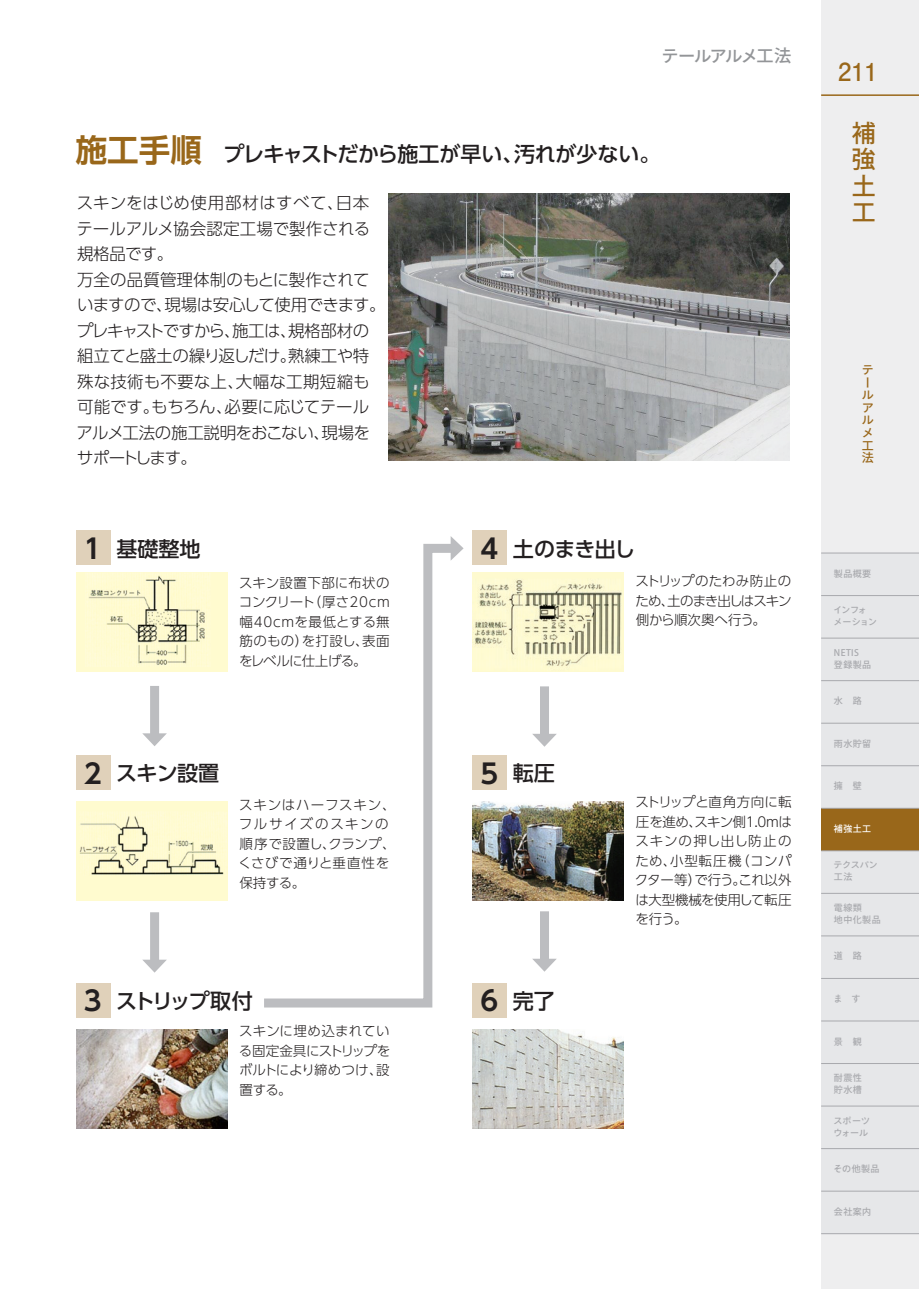
<style>
.page{position:relative;width:919px;height:1289px;background:#fff}
.page>*{position:absolute;margin:0;border:0;box-sizing:border-box;transform-origin:0 0}
.t1{font:700 24.75px "Futo Go B101 Pro";color:#99671a;scale:.96 1}
.t2{font:500 24px/26.4px "Ryo Gothic Plus N";color:#99671a;text-align:justify}
.t3{font:500 21px "UD Shin Go Pro";letter-spacing:-.02em;color:#231f20}
.t4{font:500 21px "UD Shin Go Pro";letter-spacing:-.105em;color:#231f20}
.t5{font:500 17.25px "Ryo Gothic Plus N";letter-spacing:-.08em;color:#939598}
.t6{font:300 16.5px/25.5px "UD Shin Go Pro";letter-spacing:-.02em;color:#231f20}
.t7{font:300 13.5px/19.5px "UD Shin Go Pro";color:#231f20;text-align:justify}
.t8{font:300 13.5px/19.5px "UD Shin Go Pro";letter-spacing:.055em;color:#231f20}
.t9{font:500 12px/12.6px "Ryo Gothic Plus N";color:#99671a}
.t10{font:500 9px/12px "Ryo Gothic Plus N";letter-spacing:.05em;color:#a8a9ad}
.t11{font:500 9px/12px "Ryo Gothic Plus N";letter-spacing:-.09em;color:#a8a9ad}
.t12{font:500 9px/12px "Ryo Gothic Plus N";letter-spacing:.02em;color:#a8a9ad}
.t13{font:500 9px "Ryo Gothic Plus N";color:#fff}
.s1{font-family:"UD Shin Go Pro De";font-weight:700;font-size:31.5px;color:#99671a}
.s2{font-family:"UD Shin Go Pro De";font-weight:700;font-size:27px}
</style>
<div class="page">
<div style="left:821px;top:0;width:97px;height:1288px;background:#eeeeef"></div>
<div style="left:821px;top:553px;width:97px;height:42px;background:#e6e7e9"></div>
<div style="left:821px;top:595px;width:97px;height:43px;background:#e6e7e9"></div>
<svg style="left:821px;top:637px;width:97px;height:1px"></svg>
<div style="left:821px;top:680px;width:97px;height:43px;background:#e6e7e9"></div>
<div style="left:821px;top:723px;width:97px;height:42px;background:#e6e7e9"></div>
<div style="left:821px;top:765px;width:97px;height:43px;background:#e6e7e9"></div>
<div style="left:821px;top:808px;width:97px;height:42px;background:#99671a"></div>
<div style="left:821px;top:850px;width:97px;height:43px;background:#e6e7e9"></div>
<div style="left:821px;top:893px;width:97px;height:42px;background:#e6e7e9"></div>
<div style="left:821px;top:935px;width:97px;height:43px;background:#e6e7e9"></div>
<div style="left:821px;top:978px;width:97px;height:42px;background:#e6e7e9"></div>
<div style="left:821px;top:1020px;width:97px;height:43px;background:#e6e7e9"></div>
<div style="left:821px;top:1063px;width:97px;height:43px;background:#e6e7e9"></div>
<div style="left:821px;top:1106px;width:97px;height:42px;background:#e6e7e9"></div>
<div style="left:821px;top:1148px;width:97px;height:43px;background:#e6e7e9"></div>
<div style="left:821px;top:1191px;width:97px;height:42px;background:#e6e7e9"></div>
<hr style="left:821px;top:553px;width:97px;height:1px;background:#a8a9ad">
<hr style="left:821px;top:595px;width:97px;height:1px;background:#a8a9ad">
<hr style="left:821px;top:638px;width:97px;height:1px;background:#a8a9ad">
<hr style="left:821px;top:680px;width:97px;height:1px;background:#a8a9ad">
<hr style="left:821px;top:723px;width:97px;height:1px;background:#a8a9ad">
<hr style="left:821px;top:765px;width:97px;height:1px;background:#a8a9ad">
<hr style="left:821px;top:808px;width:97px;height:1px;background:#a8a9ad">
<hr style="left:821px;top:850px;width:97px;height:1px;background:#a8a9ad">
<hr style="left:821px;top:893px;width:97px;height:1px;background:#a8a9ad">
<hr style="left:821px;top:935px;width:97px;height:1px;background:#a8a9ad">
<hr style="left:821px;top:978px;width:97px;height:1px;background:#a8a9ad">
<hr style="left:821px;top:1020px;width:97px;height:1px;background:#a8a9ad">
<hr style="left:821px;top:1063px;width:97px;height:1px;background:#a8a9ad">
<hr style="left:821px;top:1105px;width:97px;height:1px;background:#a8a9ad">
<hr style="left:821px;top:1148px;width:97px;height:1px;background:#a8a9ad">
<hr style="left:821px;top:1190px;width:97px;height:1px;background:#a8a9ad">
<hr style="left:821px;top:1233px;width:97px;height:1px;background:#a8a9ad">
<hr style="left:821px;top:94px;width:97px;height:2px;background:#99671a">
<div style="left:76px;top:530px;width:34px;height:34px;background:#e0d1ba"></div>
<svg style="left:264px;top:544px;width:200px;height:464px"></svg>
<div style="left:473px;top:983px;width:34px;height:34px;background:#e0d1ba"></div>
<div style="left:473px;top:755px;width:34px;height:34px;background:#e0d1ba"></div>
<div style="left:76px;top:755px;width:34px;height:34px;background:#e0d1ba"></div>
<div style="left:76px;top:983px;width:34px;height:34px;background:#e0d1ba"></div>
<div style="left:473px;top:530px;width:34px;height:34px;background:#e0d1ba"></div>
<img style="left:473px;top:1029px;width:150px;height:99px">
<img style="left:77px;top:1029px;width:150px;height:99px">
<img style="left:473px;top:801px;width:150px;height:99px">
<img style="left:77px;top:801px;width:150px;height:99px">
<img style="left:473px;top:572px;width:150px;height:99px">
<img style="left:77px;top:572px;width:150px;height:99px">
<div style="left:150px;top:686px;width:9px;height:49px;background:#bcbdc0"></div>
<svg style="left:142px;top:733px;width:25px;height:13px"></svg>
<svg style="left:450px;top:536px;width:13px;height:24px"></svg>
<div style="left:540px;top:686px;width:9px;height:50px;background:#bcbdc0"></div>
<svg style="left:532px;top:733px;width:24px;height:13px"></svg>
<div style="left:540px;top:911px;width:9px;height:49px;background:#bcbdc0"></div>
<svg style="left:532px;top:958px;width:24px;height:13px"></svg>
<div style="left:150px;top:912px;width:9px;height:49px;background:#bcbdc0"></div>
<svg style="left:142px;top:959px;width:25px;height:13px"></svg>
<img style="left:388px;top:193px;width:401px;height:268px">
<p class="t5" style="left:661px;top:45px;width:131px">テールアルメ工法</p>
<h3 class="t3" style="left:76px;top:137px;width:586px"><span class="s1">施工手順</span> プレキャストだから施工が早い、汚れが少ない。</h3>
<p class="t6" style="left:77px;top:189px;width:310px">スキンをはじめ使用部材はすべて、日本テールアルメ協会認定工場で製作される規格品です。<br>万全の品質管理体制のもとに製作されていますので、現場は安心して使用できます。プレキャストですから、施工は、規格部材の組立てと盛土の繰り返しだけ。熟練工や特殊な技術も不要な上、大幅な工期短縮も可能です。もちろん、必要に応じてテールアルメ工法の施工説明をおこない、現場をサポートします。</p>
<h3 class="t3" style="left:84px;top:531px;width:118px"><span class="s2">1</span> 基礎整地</h3>
<h3 class="t3" style="left:480px;top:531px;width:156px"><span class="s2">4</span> 土のまき出し</h3>
<p class="t7" style="left:239px;top:572px;width:152px">スキン設置下部に布状のコンクリート（厚さ20cm幅40cmを最低とする無筋のもの）を打設し、表面をレベルに仕上げる。</p>
<h3 class="t3" style="left:84px;top:756px;width:137px"><span class="s2">2</span> スキン設置</h3>
<p class="t8" style="left:238px;top:794px;width:159px">スキンはハーフスキン、フルサイズのスキンの順序で設置し、クランプ、くさびで通りと垂直性を保持する。</p>
<h3 class="t4" style="left:84px;top:984px;width:170px"><span class="s2">3</span> ストリップ取付</h3>
<p class="t7" style="left:239px;top:1020px;width:153px">スキンに埋め込まれている固定金具にストリップをボルトにより締めつけ、設置する。</p>
<h3 class="t3" style="left:480px;top:756px;width:76px"><span class="s2">5</span> 転圧</h3>
<h3 class="t3" style="left:480px;top:984px;width:76px"><span class="s2">6</span> 完了</h3>
<p class="t7" style="left:635px;top:571px;width:158px">ストリップのたわみ防止のため、土のまき出しはスキン側から順次奥へ行う。</p>
<p class="t7" style="left:635px;top:792px;width:158px">ストリップと直角方向に転圧を進め、スキン側1.0mはスキンの押し出し防止のため、小型転圧機（コンパクター等）で行う。これ以外は大型機械を使用して転圧を行う。</p>
<h1 class="t1" style="left:838px;top:52px;width:42px">211</h1>
<h2 class="t2" style="left:851px;top:121px;width:25px">補強土工</h2>
<p class="t9" style="left:861px;top:364px;width:13px">テールアルメ工法</p>
<p class="t10" style="left:833px;top:567px;width:39px">製品概要</p>
<p class="t11" style="left:833px;top:604px;width:45px">インフォメーション</p>
<p class="t10" style="left:833px;top:647px;width:39px">NETIS<br>登録製品</p>
<p class="t10" style="left:833px;top:695px;width:29px">水　路</p>
<p class="t10" style="left:833px;top:738px;width:39px">雨水貯留</p>
<p class="t10" style="left:833px;top:780px;width:29px">擁　壁</p>
<p class="t13" style="left:833px;top:822px;width:39px">補強土工</p>
<p class="t10" style="left:833px;top:859px;width:46px">テクスパン工法</p>
<p class="t10" style="left:833px;top:902px;width:48px">電線類<br>地中化製品</p>
<p class="t10" style="left:833px;top:950px;width:29px">道　路</p>
<p class="t10" style="left:833px;top:993px;width:28px">ま　す</p>
<p class="t10" style="left:833px;top:1035px;width:29px">景　観</p>
<p class="t10" style="left:833px;top:1072px;width:29px">耐震性貯水槽</p>
<p class="t12" style="left:833px;top:1114px;width:38px">スポーツウォール</p>
<p class="t10" style="left:833px;top:1163px;width:48px">その他製品</p>
<p class="t10" style="left:833px;top:1205px;width:39px">会社案内</p>
</div>
